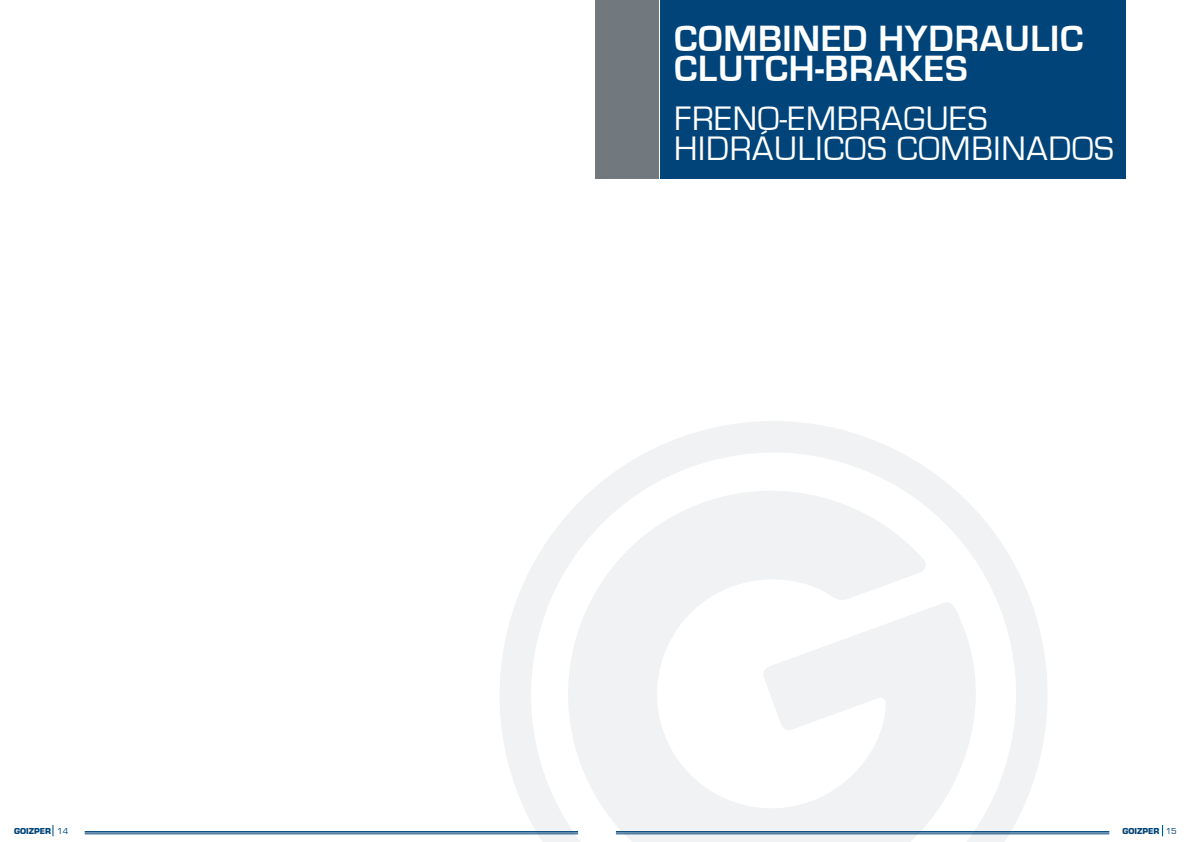
<style>
.page{position:relative;width:1191px;height:842px;background:#fff}
.page>*{position:absolute;margin:0;border:0;box-sizing:border-box;transform-origin:0 0}
.t1{font:700 37.7px/30px "Eurostile";letter-spacing:.02em;color:#fff}
.t2{font:35px/30px "Eurostile";letter-spacing:.02em;color:#fff}
.t3{font:700 8px "Eurostile LT Std";color:#00447a}
.s1{font-weight:400}
</style>
<div class="page">
<svg style="left:464px;top:421px;width:618px;height:421px"></svg>
<div style="left:660px;top:0;width:466px;height:179px;background:#00447a"></div>
<div style="left:595px;top:0;width:64px;height:179px;background:#72797e"></div>
<hr style="left:616px;top:833px;width:493px;height:1px;background:#00447a">
<hr style="left:616px;top:831px;width:493px;height:1px;background:#00447a">
<hr style="left:85px;top:833px;width:493px;height:1px;background:#00447a">
<hr style="left:85px;top:831px;width:493px;height:1px;background:#00447a">
<p class="t1" style="left:674px;top:25px;width:411px">COMBINED HYDRAULIC<br>CLUTCH-BRAKES</p>
<p class="t2" style="left:674px;top:104px;width:441px">FRENO-EMBRAGUES<br>HIDRÁULICOS COMBINADOS</p>
<p class="t3" style="left:14px;top:826px;width:56px">GOIZPER <span class="s1">14</span></p>
<p class="t3" style="left:1122px;top:826px;width:56px">GOIZPER <span class="s1">15</span></p>
</div>
